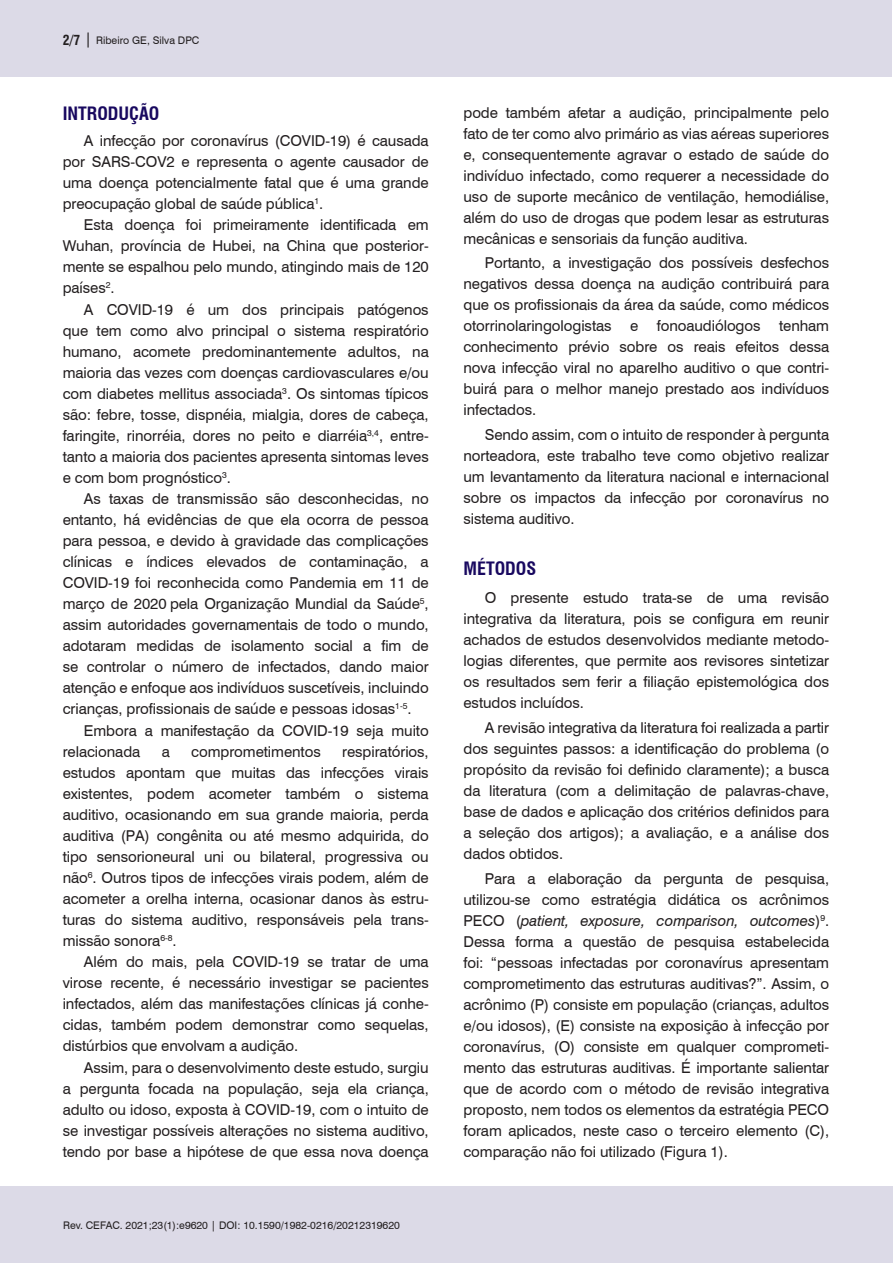
<style>
.page{position:relative;width:893px;height:1263px;background:#fff}
.page>*{position:absolute;margin:0;border:0;box-sizing:border-box;transform-origin:0 0}
.Nivel_1{font:700 condensed 18px "Swiss 721 BT";color:#18085f}
.Corpo_do_texto{font:15px/21px "Swiss 721 BT";letter-spacing:-.005em;color:#231f20;text-align:justify}
.t1{font:10.5px "Swiss 721 BT";color:#231f20}
.s1{font-weight:700;font-stretch:condensed;font-size:13.5px}
.s2{font-size:15px}
.s3{font-style:italic}
</style>
<div class="page">
<div style="left:0;top:1186px;width:892px;height:77px;background:#dcdae7"></div>
<div style="left:0;top:0;width:892px;height:77px;background:#dcdae7"></div>
<p class="t1" style="left:63px;top:34px;width:138px"><span class="s1">2/7</span> <span class="s2">|</span> Ribeiro GE, Silva DPC</p>
<p class="Nivel_1" style="left:63px;top:103px;width:98px">INTRODUÇÃO</p>
<p class="Corpo_do_texto" style="left:63px;top:130px;width:368px;text-indent:21px">A infecção por coronavírus (COVID-19) é causada por SARS-COV2 e representa o agente causador de uma doença potencialmente fatal que é uma grande preocupação global de saúde pública<sup>1</sup>.</p>
<p class="Corpo_do_texto" style="left:63px;top:214px;width:368px;text-indent:21px">Esta doença foi primeiramente identificada em Wuhan, província de Hubei, na China que posterior&shy;mente se espalhou pelo mundo, atingindo mais de 120 países<sup>2</sup>.</p>
<p class="Corpo_do_texto" style="left:63px;top:299px;width:368px;text-indent:21px">A COVID-19 é um dos principais patógenos que tem como alvo principal o sistema respiratório humano, acomete predominantemente adultos, na maioria das vezes com doenças cardiovasculares e/ou com diabetes mellitus associada<sup>3</sup>. Os sintomas típicos são: febre, tosse, dispnéia, mialgia, dores de cabeça, faringite, rinorréia, dores no peito e diarréia<sup>3,4</sup>, entre&shy;tanto a maioria dos pacientes apresenta sintomas leves e com bom prognóstico<sup>3</sup>.</p>
<p class="Corpo_do_texto" style="left:63px;top:488px;width:368px;text-indent:21px">As taxas de transmissão são desconhecidas, no entanto, há evidências de que ela ocorra de pessoa para pessoa, e devido à gravidade das complicações clínicas e índices elevados de contaminação, a COVID-19 foi reconhecida como Pandemia em 11 de março de 2020 pela Organização Mundial da Saúde<sup>5</sup>, assim autoridades governamentais de todo o mundo, adotaram medidas de isolamento social a fim de se controlar o número de infectados, dando maior atenção e enfoque aos indivíduos suscetíveis, incluindo crianças, profissionais de saúde e pessoas idosas<sup>1-5</sup>.</p>
<p class="Corpo_do_texto" style="left:63px;top:720px;width:368px;text-indent:21px">Embora a manifestação da COVID-19 seja muito relacionada</p>
<p class="Corpo_do_texto" style="left:63px;top:741px;width:368px;text-indent:279px">respiratórios, estudos apontam que muitas das infecções virais existentes, podem acometer também o sistema auditivo, ocasionando em sua grande maioria, perda auditiva (PA) congênita ou até mesmo adquirida, do tipo sensorioneural uni ou bilateral, progressiva ou não<sup>6</sup>. Outros tipos de infecções virais podem, além de acometer a orelha interna, ocasionar danos às estru&shy;turas do sistema auditivo, responsáveis pela trans&shy;missão sonora<sup>6-8</sup>.</p>
<p class="Corpo_do_texto" style="left:63px;top:951px;width:368px;text-indent:21px">Além do mais, pela COVID-19 se tratar de uma virose recente, é necessário investigar se pacientes infectados, além das manifestações clínicas já conhe&shy;cidas, também podem demonstrar como sequelas, distúrbios que envolvam a audição.</p>
<p class="Corpo_do_texto" style="left:63px;top:1057px;width:368px;text-indent:21px">Assim, para o desenvolvimento deste estudo, surgiu a pergunta focada na população, seja ela criança, adulto ou idoso, exposta à COVID-19, com o intuito de se investigar possíveis alterações no sistema auditivo, tendo por base a hipótese de que essa nova doença</p>
<p class="Corpo_do_texto" style="left:162px;top:741px;width:10px">a</p>
<p class="Corpo_do_texto" style="left:191px;top:741px;width:131px">comprometimentos</p>
<p class="t1" style="left:63px;top:1218px;width:338px">Rev. CEFAC. 2021;23(1):e9620 | DOI: 10.1590/1982-0216/20212319620</p>
<p class="Corpo_do_texto" style="left:463px;top:102px;width:367px">pode também afetar a audição, principalmente pelo fato de ter como alvo primário as vias aéreas superiores e, consequentemente agravar o estado de saúde do indivíduo infectado, como requerer a necessidade do uso de suporte mecânico de ventilação, hemodiálise, além do uso de drogas que podem lesar as estruturas mecânicas e sensoriais da função auditiva.</p>
<p class="Corpo_do_texto" style="left:463px;top:252px;width:367px;text-indent:21px">Portanto, a investigação dos possíveis desfechos negativos dessa doença na audição contribuirá para que os profissionais da área da saúde, como médicos otorrinolaringologistas e fonoaudiólogos tenham conhecimento prévio sobre os reais efeitos dessa nova infecção viral no aparelho auditivo o que contri&shy;buirá para o melhor manejo prestado aos indivíduos infectados.</p>
<p class="Corpo_do_texto" style="left:463px;top:424px;width:367px;text-indent:21px">Sendo assim, com o intuito de responder à pergunta norteadora, este trabalho teve como objetivo realizar um levantamento da literatura nacional e internacional sobre os impactos da infecção por coronavírus no sistema auditivo.</p>
<p class="Nivel_1" style="left:463px;top:557px;width:74px">MÉTODOS</p>
<p class="Corpo_do_texto" style="left:463px;top:587px;width:367px;text-indent:21px">O presente estudo trata-se de uma revisão integrativa da literatura, pois se configura em reunir achados de estudos desenvolvidos mediante metodo&shy;logias diferentes, que permite aos revisores sintetizar os resultados sem ferir a filiação epistemológica dos estudos incluídos.</p>
<p class="Corpo_do_texto" style="left:463px;top:717px;width:367px;text-indent:21px">A revisão integrativa da literatura foi realizada a partir dos seguintes passos: a identificação do problema (o propósito da revisão foi definido claramente); a busca da literatura (com a delimitação de palavras-chave, base de dados e aplicação dos critérios definidos para a seleção dos artigos); a avaliação, e a análise dos dados obtidos.</p>
<p class="Corpo_do_texto" style="left:463px;top:868px;width:367px;text-indent:21px">Para a elaboração da pergunta de pesquisa, utilizou-se como estratégia didática os acrônimos PECO (<span class="s3">patient, exposure, comparison, outcomes</span>)<sup>9</sup>.<br>Dessa forma a questão de pesquisa estabelecida foi: “pessoas infectadas por coronavírus apresentam comprometimento das estruturas auditivas?”. Assim, o acrônimo (P) consiste em população (crianças, adultos e/ou idosos), (E) consiste na exposição à infecção por coronavírus, (O) consiste em qualquer comprometi&shy;mento das estruturas auditivas. É importante salientar que de acordo com o método de revisão integrativa proposto, nem todos os elementos da estratégia PECO foram aplicados, neste caso o terceiro elemento (C), comparação não foi utilizado (Figura 1).</p>
</div>
